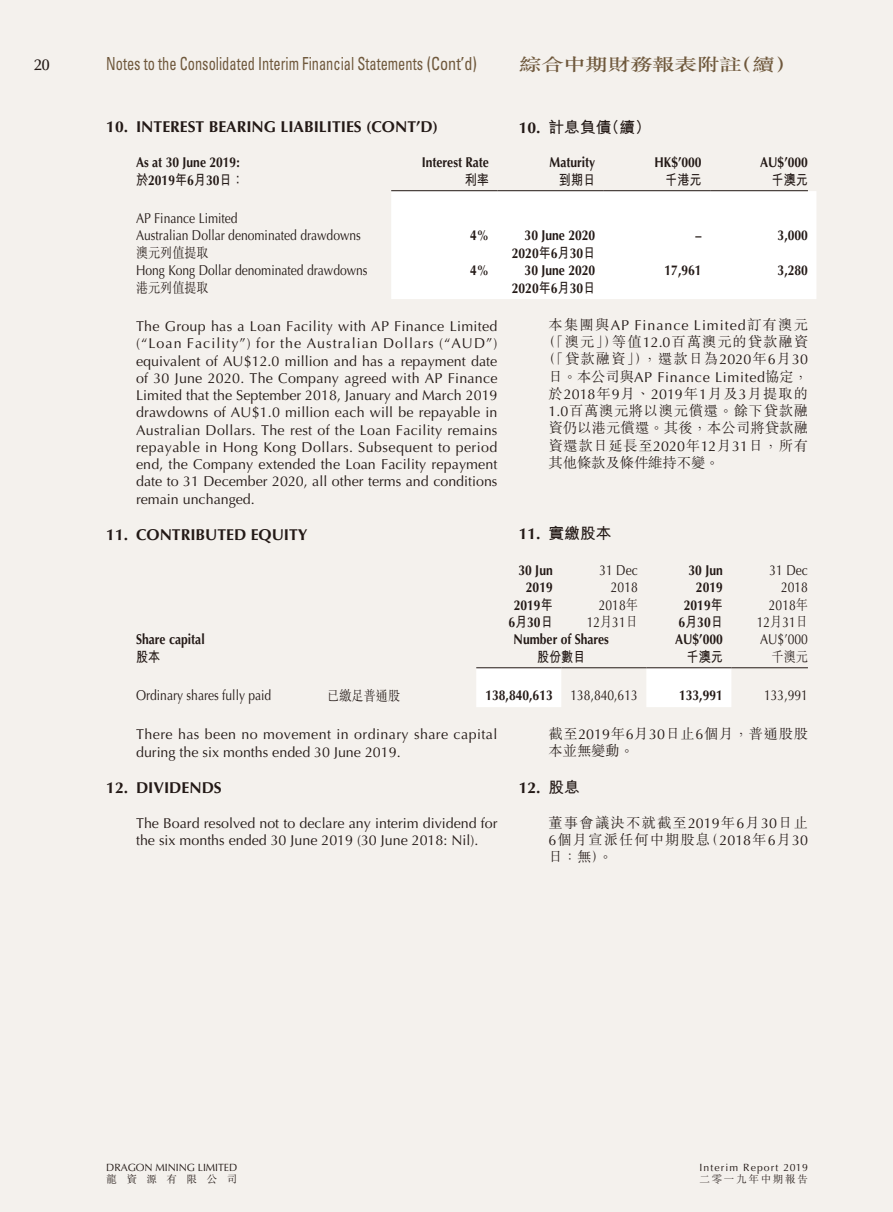
<style>
.page{position:relative;width:893px;height:1212px;background:#f4f1ed}
.page>*{position:absolute;margin:0;border:0;box-sizing:border-box;transform-origin:0 0}
.t1{font:condensed 18px "Univers LT Std";color:#6f583c;scale:.8 1}
.t2{font:17.25px "M Sung HK Medium E Ten B5 H";letter-spacing:-.03em;color:#6f583c;scale:1.33 1}
.t3{font:700 15.75px "Optima LT Std";color:#231916}
.t4{font:15.75px "M Hei HK Bold E Ten B5 H";color:#231916}
.t5{font:500 15.75px "Optima LT Std";color:#231916}
.t6{font:14.25px/17.2px "Optima LT Std";color:#231916;text-align:justify}
.t7{font:700 14.25px/17.2px "Optima LT Std";color:#231916;text-align:center;scale:.85 1}
.t8{font:14.25px/17.2px "M Sung HK Light E Ten B5 H";letter-spacing:.05em;color:#231916;text-align:justify}
.t9{font:14.25px/17.2px "Optima LT Std";color:#231916;text-align:right;scale:.85 1}
.t10{font:14.25px/17.2px "Optima LT Std";letter-spacing:.03em;color:#231916}
.t11{font:14.25px/17.2px "M Sung HK Light E Ten B5 H";letter-spacing:.07em;color:#231916}
.t12{font:14.25px "Optima LT Std";letter-spacing:.05em;color:#231916}
.t13{font:14.25px "Optima LT Std";letter-spacing:.07em;color:#231916}
.t14{font:14.25px "M Sung HK Light E Ten B5 H";letter-spacing:.05em;color:#231916;scale:.85 1}
.t15{font:14.25px "M Hei HK Bold E Ten B5 H";color:#231916;scale:.85 1}
.t16{font:10.5px "Optima LT Std";letter-spacing:-.005em;color:#231916}
.t17{font:10.5px "Optima LT Std";letter-spacing:.105em;color:#231916}
.t18{font:10.5px "M Sung HK Light E Ten B5 H";letter-spacing:.165em;color:#231916}
.t19{font:10.5px "M Sung HK Light E Ten B5 H";letter-spacing:.91em;color:#231916}
.s1{font-family:"Optima LT Std";font-weight:700}
.s2{font-family:"M Hei HK Bold E Ten B5 H";font-weight:400}
.s3{font-family:"M Sung HK Light E Ten B5 H"}
.s4{font-weight:400}
.s5{font-family:"Optima LT Std"}
</style>
<div class="page">
<div style="left:391px;top:191px;width:425px;height:108px;background:#fff"></div>
<hr style="left:391px;top:190px;width:106px;height:1px;background:#231916">
<hr style="left:497px;top:190px;width:107px;height:1px;background:#231916">
<hr style="left:604px;top:190px;width:106px;height:1px;background:#231916">
<hr style="left:710px;top:190px;width:98px;height:1px;background:#231916">
<svg style="left:476px;top:668px;width:255px;height:39px"></svg>
<hr style="left:476px;top:667px;width:85px;height:1px;background:#231916">
<hr style="left:561px;top:667px;width:85px;height:1px;background:#231916">
<hr style="left:646px;top:667px;width:85px;height:1px;background:#231916">
<hr style="left:731px;top:667px;width:77px;height:1px;background:#231916">
<p class="t5" style="left:34px;top:57px;width:17px">20</p>
<p class="t1" style="left:106px;top:55px;width:465px">Notes to the Consolidated Interim Financial Statements (Cont’d)</p>
<p class="t2" style="left:519px;top:58px;width:211px">綜合中期財務報表附註（續）</p>
<p class="t3" style="left:106px;top:119px;width:333px">10. INTEREST BEARING LIABILITIES (CONT’D)</p>
<p class="t4" style="left:519px;top:121px;width:134px"><span class="s1">10.</span> 計息負債（續）</p>
<p class="t7" style="left:136px;top:154px;width:123px">As at 30 June 2019:</p>
<p class="t7" style="left:422px;top:154px;width:81px">Interest Rate</p>
<p class="t7" style="left:550px;top:154px;width:55px">Maturity</p>
<p class="t7" style="left:654px;top:154px;width:57px">HK$’000</p>
<p class="t7" style="left:760px;top:154px;width:58px">AU$’000</p>
<p class="t7" style="left:136px;top:172px;width:128px"><span class="s2">於</span>2019<span class="s2">年</span>6<span class="s2">月</span>30<span class="s2">日：</span></p>
<p class="t15" style="left:465px;top:174px;width:30px">利率</p>
<p class="t15" style="left:559px;top:174px;width:44px">到期日</p>
<p class="t15" style="left:665px;top:174px;width:44px">千港元</p>
<p class="t15" style="left:772px;top:174px;width:44px">千澳元</p>
<p class="t9" style="left:136px;top:210px;width:266px;text-align:left">AP Finance Limited<br>Australian Dollar denominated drawdowns</p>
<p class="t7" style="left:470px;top:228px;width:24px">4%</p>
<p class="t7" style="left:525px;top:228px;width:85px">30 June 2020</p>
<p class="t7" style="left:696px;top:228px;width:9px">–</p>
<p class="t7" style="left:778px;top:228px;width:37px">3,000</p>
<p class="t14" style="left:136px;top:248px;width:87px">澳元列值提取</p>
<p class="t7" style="left:512px;top:245px;width:100px">2020<span class="s2">年</span>6<span class="s2">月</span>30<span class="s2">日</span></p>
<p class="t9" style="left:136px;top:262px;width:274px">Hong Kong Dollar denominated drawdowns</p>
<p class="t7" style="left:470px;top:262px;width:24px">4%</p>
<p class="t7" style="left:525px;top:262px;width:85px">30 June 2020</p>
<p class="t7" style="left:665px;top:262px;width:45px">17,961</p>
<p class="t7" style="left:778px;top:262px;width:37px">3,280</p>
<p class="t14" style="left:136px;top:282px;width:87px">港元列值提取</p>
<p class="t7" style="left:512px;top:280px;width:100px">2020<span class="s2">年</span>6<span class="s2">月</span>30<span class="s2">日</span></p>
<p class="t6" style="left:136px;top:318px;width:363px">The Group has a Loan Facility with AP Finance Limited (“Loan Facility”) for the Australian Dollars (“AUD”) equivalent of AU$12.0 million and has a repayment date of 30 June 2020. The Company agreed with AP Finance Limited that the September 2018, January and March 2019 drawdowns of AU$1.0 million each will be repayable in Australian Dollars. The rest of the Loan Facility remains repayable in Hong Kong Dollars. Subsequent to period end, the Company extended the Loan Facility repayment date to 31 December 2020, all other terms and conditions remain unchanged.</p>
<p class="t3" style="left:106px;top:527px;width:203px">11. CONTRIBUTED EQUITY</p>
<p class="t7" style="left:518px;top:562px;width:42px">30 Jun<br>2019</p>
<p class="t9" style="left:599px;top:562px;width:47px">31 Dec<br>2018</p>
<p class="t7" style="left:688px;top:562px;width:42px">30 Jun<br>2019</p>
<p class="t9" style="left:770px;top:562px;width:47px">31 Dec<br>2018</p>
<p class="t7" style="left:508px;top:597px;width:54px">2019<span class="s2">年<br></span>6<span class="s2">月</span>30<span class="s2">日</span></p>
<p class="t9" style="left:587px;top:597px;width:62px">2018<span class="s3">年<br></span>12<span class="s3">月</span>31<span class="s3">日</span></p>
<p class="t7" style="left:678px;top:597px;width:54px">2019<span class="s2">年<br></span>6<span class="s2">月</span>30<span class="s2">日</span></p>
<p class="t9" style="left:757px;top:597px;width:62px">2018<span class="s3">年<br></span>12<span class="s3">月</span>31<span class="s3">日</span></p>
<p class="t7" style="left:136px;top:631px;width:82px">Share capital</p>
<p class="t7" style="left:514px;top:631px;width:114px">Number of Shares</p>
<p class="t7" style="left:675px;top:631px;width:58px">AU$’000</p>
<p class="t9" style="left:760px;top:631px;width:58px">AU$’000</p>
<p class="t15" style="left:136px;top:651px;width:30px">股本</p>
<p class="t15" style="left:537px;top:651px;width:58px">股份數目</p>
<p class="t15" style="left:686px;top:651px;width:44px">千澳元</p>
<p class="t14" style="left:772px;top:651px;width:44px">千澳元</p>
<p class="t9" style="left:136px;top:687px;width:161px">Ordinary shares fully paid</p>
<p class="t14" style="left:327px;top:690px;width:87px">已繳足普通股</p>
<p class="t7" style="left:485px;top:687px;width:181px">138,840,613 <span class="s4">138,840,613</span></p>
<p class="t7" style="left:679px;top:687px;width:53px">133,991</p>
<p class="t9" style="left:764px;top:687px;width:53px">133,991</p>
<p class="t10" style="left:136px;top:726px;width:363px">There has been no movement in ordinary share capital during the six months ended 30 June 2019.</p>
<p class="t3" style="left:106px;top:780px;width:117px">12. DIVIDENDS</p>
<p class="t6" style="left:136px;top:815px;width:363px">The Board resolved not to declare any interim dividend for the six months ended 30 June 2019 (30 June 2018: Nil).</p>
<p class="t13" style="left:549px;top:318px;width:261px"><span class="s3">本集團與</span>AP Finance Limited<span class="s3">訂有澳元</span></p>
<p class="t11" style="left:541px;top:335px;width:268px">（「澳元」）等值<span class="s5">12.0</span>百萬澳元的貸款融資（「貸款融資」），還款日為<span class="s5">2020</span>年<span class="s5">6</span>月<span class="s5">30</span></p>
<p class="t12" style="left:549px;top:370px;width:261px"><span class="s3">日。本公司與</span>AP Finance Limited<span class="s3">協定，</span></p>
<p class="t8" style="left:549px;top:387px;width:261px">於<span class="s5">2018</span>年<span class="s5">9</span>月、<span class="s5">2019</span>年<span class="s5">1</span>月及<span class="s5">3</span>月提取的<span class="s5">1.0</span>百萬澳元將以澳元償還。餘下貸款融資仍以港元償還。其後，本公司將貸款融資還款日延長至<span class="s5">2020</span>年<span class="s5">12</span>月<span class="s5">31</span>日，所有其他條款及條件維持不變。</p>
<p class="t4" style="left:519px;top:527px;width:94px"><span class="s1">11.</span> 實繳股本</p>
<p class="t8" style="left:549px;top:727px;width:261px">截至<span class="s5">2019</span>年<span class="s5">6</span>月<span class="s5">30</span>日止<span class="s5">6</span>個月，普通股股本並無變動。</p>
<p class="t3" style="left:519px;top:780px;width:63px">12. <span class="s2">股息</span></p>
<p class="t8" style="left:549px;top:815px;width:261px">董事會議決不就截至<span class="s5">2019</span>年<span class="s5">6</span>月<span class="s5">30</span>日止<span class="s5">6</span>個月宣派任何中期股息（<span class="s5">2018</span>年<span class="s5">6</span>月<span class="s5">30</span>日：無）。</p>
<p class="t16" style="left:106px;top:1162px;width:132px">DRAGON MINING LIMITED</p>
<p class="t19" style="left:106px;top:1175px;width:132px">龍資源有限公司</p>
<p class="t17" style="left:699px;top:1162px;width:110px">Interim Report 2019</p>
<p class="t18" style="left:699px;top:1175px;width:110px">二零一九年中期報告</p>
</div>
